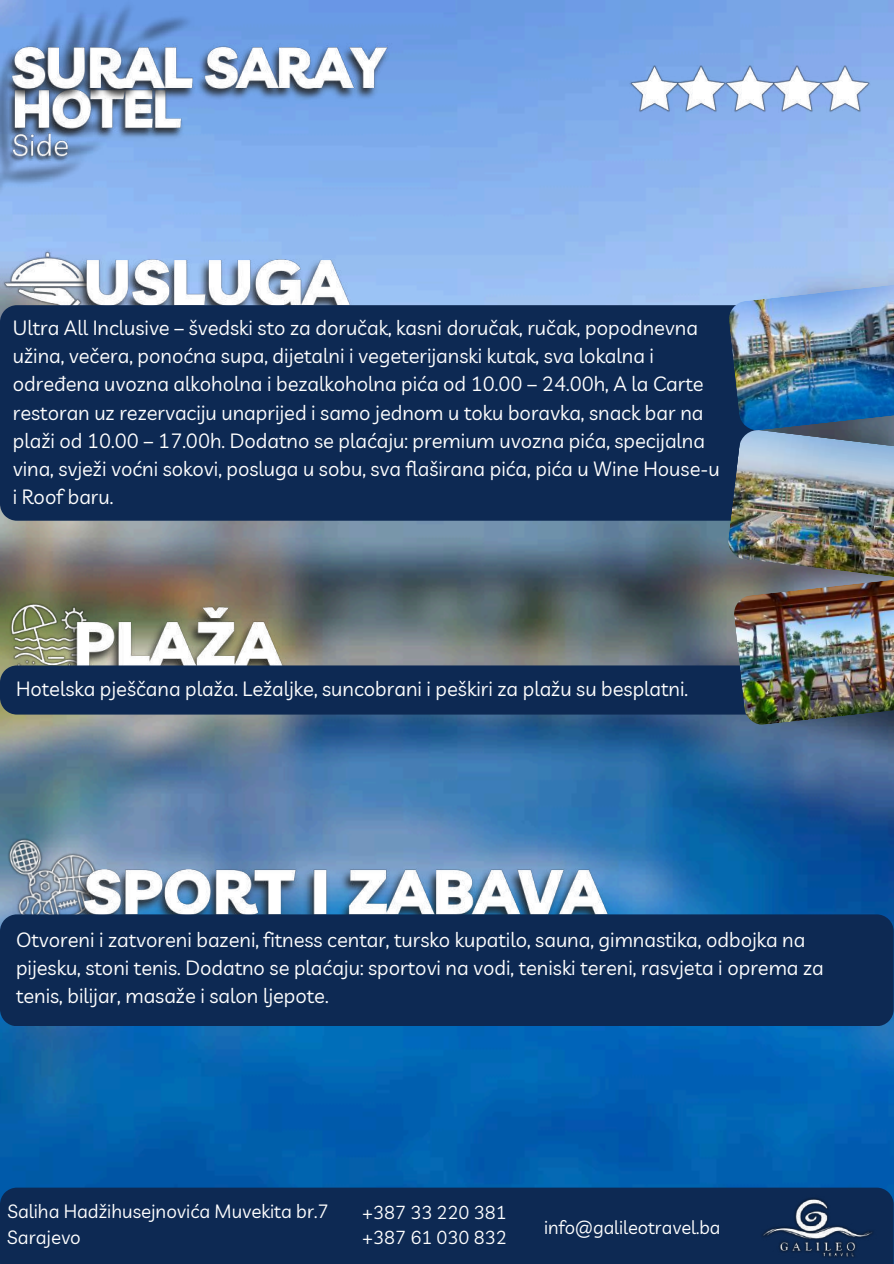
<style>
.page{position:relative;width:894px;height:1264px;background:#fff}
.page>*{position:absolute;margin:0;border:0;box-sizing:border-box;transform-origin:0 0}
.t1{font:20.1px/28.2px "Livvic";color:#fff}
.t2{font:18.75px/25.5px "Livvic";color:#fff}
.t3{font:18.3px/25.5px "Livvic";color:#fff}
</style>
<div class="page">
<img style="left:0;top:0;width:893px;height:1187px">
<div style="left:0;top:1187px;width:893px;height:76px;background:#0d2953"></div>
<img style="left:755px;top:1194px;width:124px;height:65px">
<img style="left:5px;top:596px;width:85px;height:69px">
<img style="left:61px;top:600px;width:230px;height:65px">
<div style="left:0;top:665px;width:732px;height:49px;background:#0d2953"></div>
<img style="left:0;top:827px;width:106px;height:87px">
<img style="left:67px;top:851px;width:549px;height:63px">
<div style="left:0;top:914px;width:893px;height:112px;background:#0d2953"></div>
<img style="left:0;top:250px;width:71px;height:55px">
<img style="left:71px;top:242px;width:288px;height:63px">
<div style="left:0;top:305px;width:727px;height:215px;background:#0d2953"></div>
<img style="left:727px;top:431px;width:166px;height:148px">
<img style="left:727px;top:282px;width:166px;height:149px">
<img style="left:732px;top:577px;width:161px;height:148px">
<img style="left:774px;top:66px;width:45px;height:46px">
<img style="left:819px;top:66px;width:50px;height:46px">
<img style="left:0;top:0;width:195px;height:224px">
<img style="left:2px;top:104px;width:185px;height:39px">
<img style="left:0;top:32px;width:395px;height:72px">
<img style="left:5px;top:126px;width:67px;height:39px">
<img style="left:679px;top:66px;width:95px;height:46px">
<img style="left:629px;top:66px;width:50px;height:46px">
<p class="t1" style="left:13px;top:313px;width:708px">Ultra All Inclusive – švedski sto za doručak, kasni doručak, ručak, popodnevna užina, večera, ponoćna supa, dijetalni i vegeterijanski kutak, sva lokalna i određena uvozna alkoholna i bezalkoholna pića od 10.00 – 24.00h, A la Carte restoran uz rezervaciju unaprijed i samo jednom u toku boravka, snack bar na plaži od 10.00 – 17.00h. Dodatno se plaćaju: premium uvozna pića, specijalna vina, svježi voćni sokovi, posluga u sobu, sva flaširana pića, pića u Wine House-u i Roof baru.</p>
<p class="t1" style="left:16px;top:674px;width:673px">Hotelska pješčana plaža. Ležaljke, suncobrani i peškiri za plažu su besplatni.</p>
<p class="t1" style="left:16px;top:924px;width:809px">Otvoreni i zatvoreni bazeni, fitness centar, tursko kupatilo, sauna, gimnastika, odbojka na pijesku, stoni tenis. Dodatno se plaćaju: sportovi na vodi, teniski tereni, rasvjeta i oprema za tenis, bilijar, masaže i salon ljepote.</p>
<p class="t2" style="left:7px;top:1198px;width:323px">Saliha Hadžihusejnovića Muvekita br.7<br>Sarajevo</p>
<p class="t3" style="left:362px;top:1198px;width:146px">+387 33 220 381 +387 61 030 832</p>
<p class="t3" style="left:544px;top:1213px;width:178px">info@galileotravel.ba</p>
</div>
